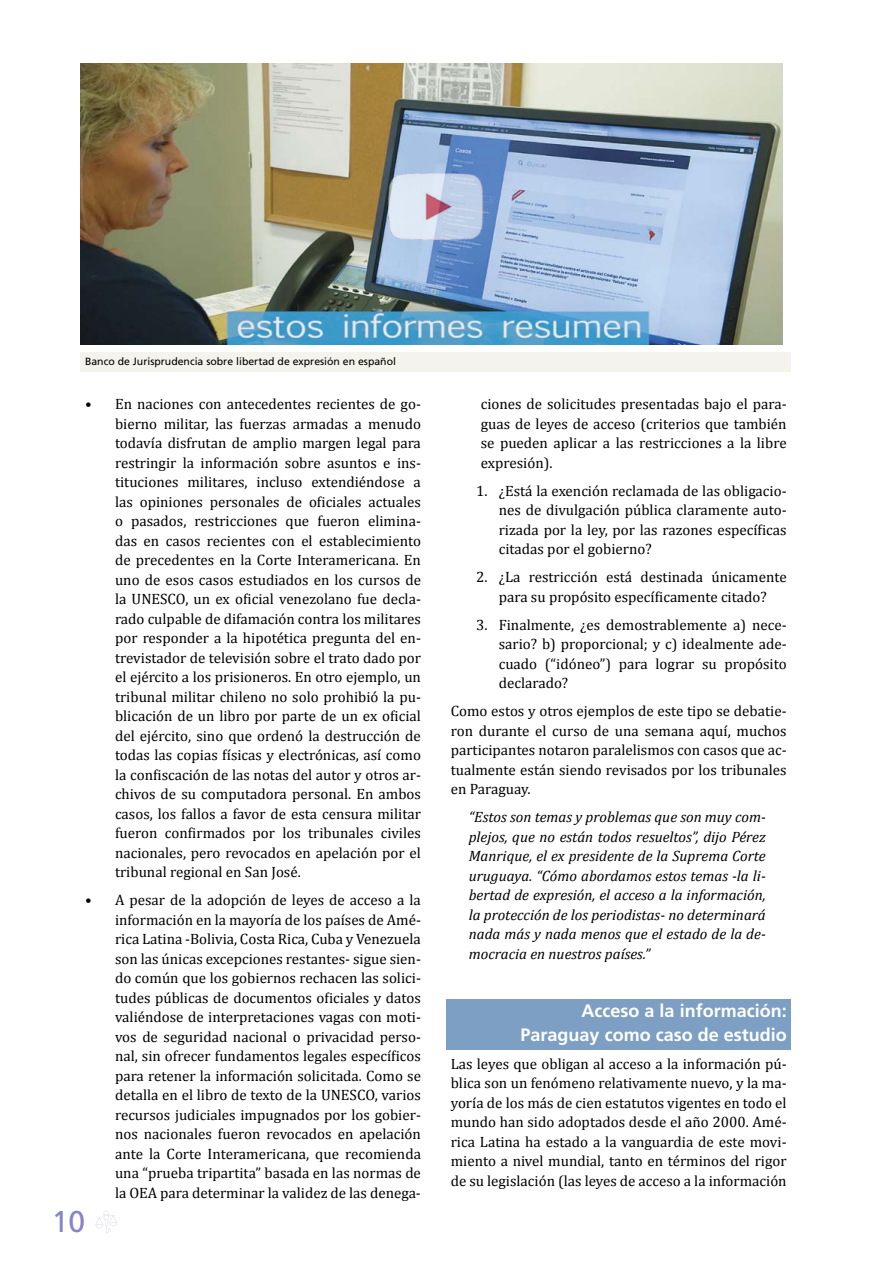
<style>
.page{position:relative;width:893px;height:1263px;background:#fff}
.page>*{position:absolute;margin:0;border:0;box-sizing:border-box;transform-origin:0 0}
.t1{font:30px "Frutiger LT Std";color:#8685c6}
.t2{font:700 18px/24px "Frutiger LT Std";color:#fff;text-align:right}
.t3{font:15px/19.5px "Cambria";color:#000;text-align:justify}
.t4{font:italic 15px/19.5px "Cambria";color:#000;text-align:justify}
.t5{font:10.5px "Frutiger LT Std";color:#000}
</style>
<div class="page">
<svg style="left:95px;top:1211px;width:22px;height:22px"></svg>
<div style="left:446px;top:999px;width:345px;height:51px;background:#7c9fc3"></div>
<div style="left:81px;top:353px;width:710px;height:19px;background:#f4f3ec"></div>
<img style="left:81px;top:64px;width:701px;height:280px">
<img style="left:385px;top:172px;width:101px;height:69px">
<p class="t5" style="left:85px;top:355px;width:312px">Banco de Jurisprudencia sobre libertad de expresión en español</p>
<p class="t3" style="left:115px;top:394px;width:307px;text-indent:-30px">• En naciones con antecedentes recientes de go&shy;bierno militar, las fuerzas armadas a menudo todavía disfrutan de amplio margen legal para restringir la información sobre asuntos e ins&shy;tituciones militares, incluso extendiéndose a las opiniones personales de oficiales actuales o pasados, restricciones que fueron elimina&shy;das en casos recientes con el establecimiento de precedentes en la Corte Interamericana. En uno de esos casos estudiados en los cursos de la UNESCO, un ex oficial venezolano fue decla&shy;rado culpable de difamación contra los militares por responder a la hipotética pregunta del en&shy;trevistador de televisión sobre el trato dado por el ejército a los prisioneros. En otro ejemplo, un tribunal militar chileno no solo prohibió la pu&shy;blicación de un libro por parte de un ex oficial del ejército, sino que ordenó la destrucción de todas las copias físicas y electrónicas, así como la confiscación de las notas del autor y otros ar&shy;chivos de su computadora personal. En ambos casos, los fallos a favor de esta censura militar fueron confirmados por los tribunales civiles nacionales, pero revocados en apelación por el tribunal regional en San José.</p>
<p class="t3" style="left:115px;top:890px;width:307px;text-indent:-30px">• A pesar de la adopción de leyes de acceso a la información en la mayoría de los países de Amé&shy;rica Latina -Bolivia, Costa Rica, Cuba y Venezuela son las únicas excepciones restantes- sigue sien&shy;do común que los gobiernos rechacen las solici&shy;tudes públicas de documentos oficiales y datos valiéndose de interpretaciones vagas con moti&shy;vos de seguridad nacional o privacidad perso&shy;nal, sin ofrecer fundamentos legales específicos para retener la información solicitada. Como se detalla en el libro de texto de la UNESCO, varios recursos judiciales impugnados por los gobier&shy;nos nacionales fueron revocados en apelación ante la Corte Interamericana, que recomienda una “prueba tripartita” basada en las normas de la OEA para determinar la validez de las denega-</p>
<h1 class="t1" style="left:52px;top:1204px;width:35px">10</h1>
<p class="t3" style="left:481px;top:394px;width:307px">ciones de solicitudes presentadas bajo el para&shy;guas de leyes de acceso (criterios que también se pueden aplicar a las restricciones a la libre expresión).</p>
<p class="t3" style="left:499px;top:481px;width:289px;text-indent:-22px">1. ¿Está la exención reclamada de las obligacio&shy;nes de divulgación pública claramente auto&shy;rizada por la ley, por las razones específicas citadas por el gobierno?</p>
<p class="t3" style="left:476px;top:567px;width:312px;text-align:center">2. ¿La restricción está destinada únicamente para su propósito específicamente citado?</p>
<p class="t3" style="left:499px;top:615px;width:289px;text-indent:-22px">3. Finalmente, ¿es demostrablemente a) nece&shy;sario? b) proporcional; y c) idealmente ade&shy;cuado (“idóneo”) para lograr su propósito declarado?</p>
<p class="t3" style="left:451px;top:701px;width:337px">Como estos y otros ejemplos de este tipo se debatie&shy;ron durante el curso de una semana aquí, muchos participantes notaron paralelismos con casos que ac&shy;tualmente están siendo revisados por los tribunales en Paraguay.</p>
<p class="t4" style="left:469px;top:807px;width:299px">“Estos son temas y problemas que son muy com&shy;plejos, que no están todos resueltos”, dijo Pérez Manrique, el ex presidente de la Suprema Corte uruguaya. “Cómo abordamos estos temas -la li&shy;bertad de expresión, el acceso a la información, la protección de los periodistas- no determinará nada más y nada menos que el estado de la de&shy;mocracia en nuestros países.”</p>
<p class="t2" style="left:521px;top:999px;width:268px">Acceso a la información:<br>Paraguay como caso de estudio</p>
<p class="t3" style="left:451px;top:1054px;width:337px">Las leyes que obligan al acceso a la información pú&shy;blica son un fenómeno relativamente nuevo, y la ma&shy;yoría de los más de cien estatutos vigentes en todo el mundo han sido adoptados desde el año 2000. Amé&shy;rica Latina ha estado a la vanguardia de este movi&shy;miento a nivel mundial, tanto en términos del rigor de su legislación (las leyes de acceso a la información</p>
</div>
